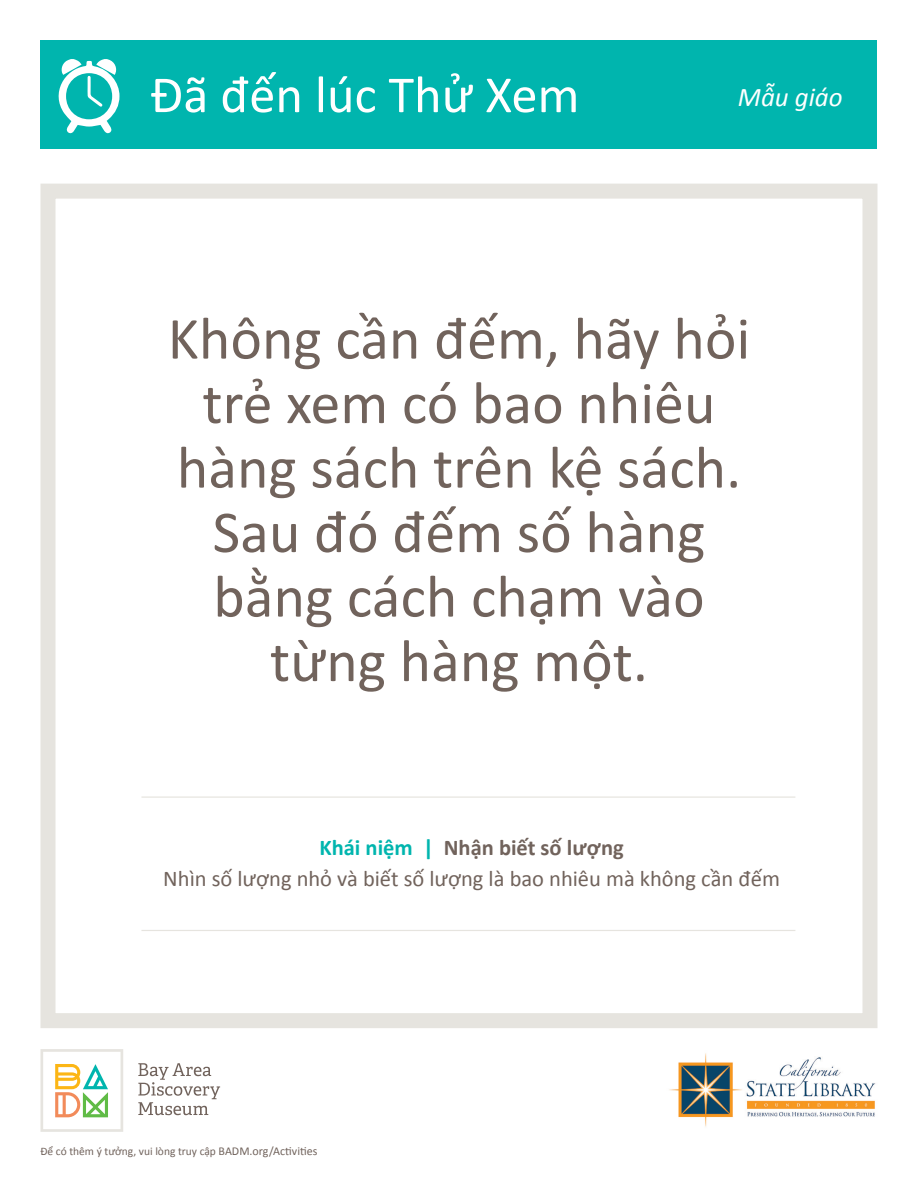
<style>
.page{position:relative;width:918px;height:1188px;background:#fff}
.page>*{position:absolute;margin:0;border:0;box-sizing:border-box;transform-origin:0 0}
.t1{font:60px/64.5px "Calibri";color:#71635c;text-align:center}
.t2{font:52.5px "Calibri";color:#fff}
.t3{font:italic 27px "Calibri";color:#fff}
.t4{font:22.5px/31.5px "Calibri";color:#71635c;text-align:center}
.t5{font:11.55px "Calibri";color:#71635c}
.s1{font-weight:700;color:#00b5ae}
.s2{font-weight:700}
.s3{font-size:12px}
</style>
<div class="page">
<div style="left:40px;top:184px;width:838px;height:844px;border:15px solid #e6e4df"></div>
<div style="left:40px;top:40px;width:838px;height:109px;background:#00b5ae"></div>
<svg style="left:58px;top:59px;width:62px;height:75px"></svg>
<hr style="left:141px;top:796px;width:654px;height:2px;background:#e6e4df">
<hr style="left:141px;top:930px;width:654px;height:1px;background:#e6e4df">
<svg style="left:138px;top:1063px;width:82px;height:52px"></svg>
<svg style="left:40px;top:1049px;width:83px;height:83px"></svg>
<img style="left:669px;top:1053px;width:207px;height:74px">
<p class="t2" style="left:150px;top:58px;width:431px">Đã đến lúc Thử Xem</p>
<p class="t3" style="left:738px;top:78px;width:106px">Mẫu giáo</p>
<p class="t1" style="left:168px;top:305px;width:584px">Không cần đếm, hãy hỏi trẻ xem có bao nhiêu hàng sách trên kệ sách.<br>Sau đó đếm số hàng bằng cách chạm vào từng hàng một.</p>
<p class="t4" style="left:163px;top:831px;width:618px"><span class="s1">Khái niệm |</span> <span class="s2">Nhận biết số lượng<br></span>Nhìn số lượng nhỏ và biết số lượng là bao nhiêu mà không cần đếm</p>
<p class="t5" style="left:40px;top:1143px;width:278px">Để có thêm ý tưởng, vui lòng truy cập <span class="s3">BADM.org/Activities</span></p>
</div>
